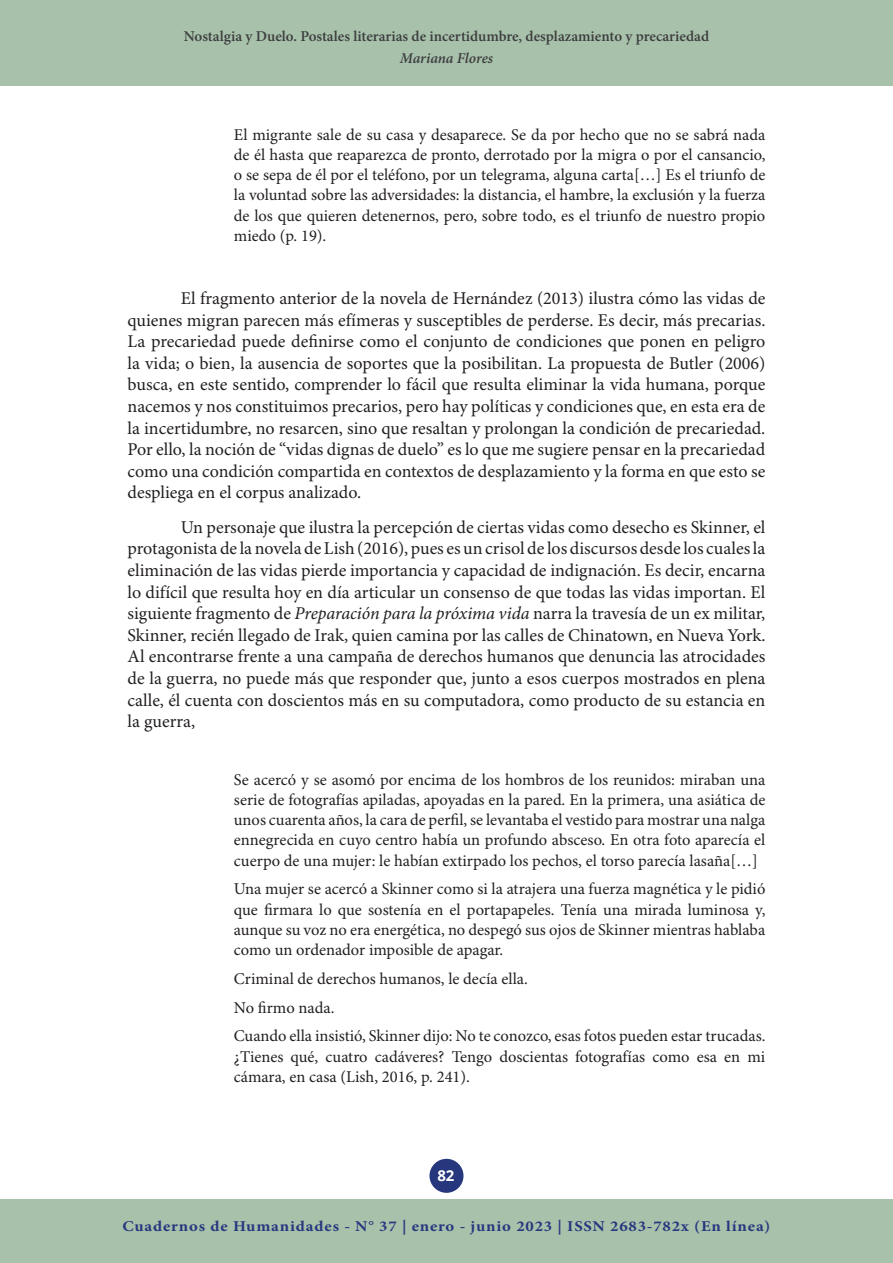
<style>
.page{position:relative;width:893px;height:1263px;background:#fff}
.page>*{position:absolute;margin:0;border:0;box-sizing:border-box;transform-origin:0 0}
.CUERPO{font:18px/21.6px "Minion Pro";color:#231f20;text-align:justify}
.CITA_CUERPO{font:16.5px/20.2px "Minion Pro";color:#231f20;text-align:justify}
.t1{font:600 15px "Minion Pro";color:#3e3e3f}
.t2{font:700 15px "Minion Pro";letter-spacing:.05em;color:#27377e;scale:1.11 1}
.t3{font:italic 600 15px "Minion Pro";letter-spacing:-.005em;color:#3e3e3f}
.t4{font:700 15px "Open Sans";color:#fff}
.s1{font-style:italic}
</style>
<div class="page">
<div style="left:429px;top:1159px;width:34px;height:34px;background:#27377e;border-radius:50%"></div>
<div style="left:0;top:0;width:893px;height:85px;background:#a7c1ab"></div>
<div style="left:0;top:1199px;width:893px;height:64px;background:#a7c1ab"></div>
<p class="t1" style="left:184px;top:26px;width:527px">Nostalgia y Duelo. Postales literarias de incertidumbre, desplazamiento y precariedad</p>
<p class="t3" style="left:400px;top:48px;width:95px">Mariana Flores</p>
<p class="CITA_CUERPO" style="left:234px;top:125px;width:533px">El migrante sale de su casa y desaparece. Se da por hecho que no se sabrá nada de él hasta que reaparezca de pronto, derrotado por la migra o por el cansancio, o se sepa de él por el teléfono, por un telegrama, alguna carta[…] Es el triunfo de la voluntad sobre las adversidades: la distancia, el hambre, la exclusión y la fuerza de los que quieren detenernos, pero, sobre todo, es el triunfo de nuestro propio miedo (p. 19).</p>
<p class="CUERPO" style="left:128px;top:288px;width:639px;text-indent:53px">El fragmento anterior de la novela de Hernández (2013) ilustra cómo las vidas de quienes migran parecen más efímeras y susceptibles de perderse. Es decir, más precarias.<br>La precariedad puede definirse como el conjunto de condiciones que ponen en peligro la vida; o bien, la ausencia de soportes que la posibilitan. La propuesta de Butler (2006) busca, en este sentido, comprender lo fácil que resulta eliminar la vida humana, porque nacemos y nos constituimos precarios, pero hay políticas y condiciones que, en esta era de la incertidumbre, no resarcen, sino que resaltan y prolongan la condición de precariedad.<br>Por ello, la noción de “vidas dignas de duelo” es lo que me sugiere pensar en la precariedad como una condición compartida en contextos de desplazamiento y la forma en que esto se despliega en el corpus analizado.</p>
<p class="CUERPO" style="left:128px;top:517px;width:639px;text-indent:53px">Un personaje que ilustra la percepción de ciertas vidas como desecho es Skinner, el protagonista de la novela de Lish (2016), pues es un crisol de los discursos desde los cuales la eliminación de las vidas pierde importancia y capacidad de indignación. Es decir, encarna lo difícil que resulta hoy en día articular un consenso de que todas las vidas importan. El siguiente fragmento de <span class="s1">Preparación para la próxima vida</span> narra la travesía de un ex militar, Skinner, recién llegado de Irak, quien camina por las calles de Chinatown, en Nueva York.<br>Al encontrarse frente a una campaña de derechos humanos que denuncia las atrocidades de la guerra, no puede más que responder que, junto a esos cuerpos mostrados en plena calle, él cuenta con doscientos más en su computadora, como producto de su estancia en la guerra,</p>
<p class="CITA_CUERPO" style="left:234px;top:770px;width:533px">Se acercó y se asomó por encima de los hombros de los reunidos: miraban una serie de fotografías apiladas, apoyadas en la pared. En la primera, una asiática de unos cuarenta años, la cara de perfil, se levantaba el vestido para mostrar una nalga ennegrecida en cuyo centro había un profundo absceso. En otra foto aparecía el cuerpo de una mujer: le habían extirpado los pechos, el torso parecía lasaña[…]</p>
<p class="CITA_CUERPO" style="left:234px;top:880px;width:533px">Una mujer se acercó a Skinner como si la atrajera una fuerza magnética y le pidió que firmara lo que sostenía en el portapapeles. Tenía una mirada luminosa y, aunque su voz no era energética, no despegó sus ojos de Skinner mientras hablaba como un ordenador imposible de apagar.</p>
<p class="CITA_CUERPO" style="left:234px;top:969px;width:296px">Criminal de derechos humanos, le decía ella.</p>
<p class="CITA_CUERPO" style="left:234px;top:998px;width:102px">No firmo nada.</p>
<p class="CITA_CUERPO" style="left:234px;top:1027px;width:533px">Cuando ella insistió, Skinner dijo: No te conozco, esas fotos pueden estar trucadas. ¿Tienes qué, cuatro cadáveres? Tengo doscientas fotografías como esa en mi cámara, en casa (Lish, 2016, p. 241).</p>
<p class="t4" style="left:437px;top:1165px;width:19px">82</p>
<p class="t2" style="left:122px;top:1216px;width:585px">Cuadernos de Humanidades - N° 37 | enero - junio 2023 | ISSN 2683-782x (En línea)</p>
</div>
